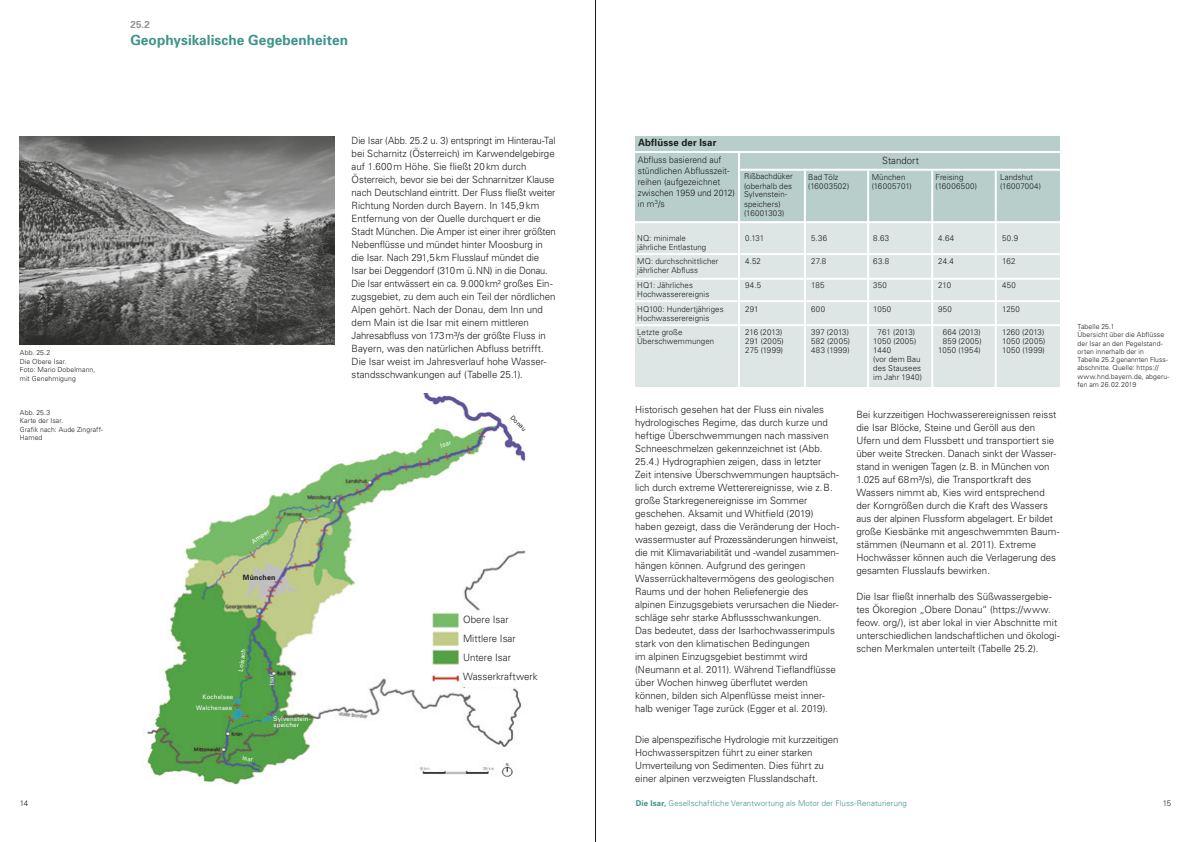
<style>
.page{position:relative;width:1191px;height:842px;background:#fff}
.page>*{position:absolute;margin:0;border:0;box-sizing:border-box;transform-origin:0 0}
.t1{font:700 14px "Univers";letter-spacing:.005em;color:#40948b}
.t2{font:300 10.1px/18.8px "Univers";color:#1d1d1b}
.t3{font:300 10px/13px "Univers";color:#1d1d1b}
.t4{font:300 10px/13px "Univers";color:#1d1d1b;scale:.94 1}
.t5{font:700 10px "Univers";letter-spacing:.02em;color:#1d1d1b;scale:.96 1}
.t6{font:300 10px "Univers";color:#1d1d1b;scale:.96 1}
.t7{font:700 10px "Univers";color:#939292}
.t8{font:300 9px/11px "Univers";color:#1d1d1b;scale:.96 1}
.t9{font:300 8.2px/9px "Univers";letter-spacing:.01em;color:#1d1d1b;scale:.96 1}
.t10{font:300 8.2px "Univers";letter-spacing:.035em;color:#1d1d1b;scale:.96 1}
.t11{font:300 8px "Univers";letter-spacing:.01em;color:#40948b}
.t12{font:300 8px "Univers";color:#1d1d1b}
.t13{font:700 7.3px "Univers";letter-spacing:.025em;color:#1d1d1b}
.t14{font:300 7px/8.3px "Univers";letter-spacing:.015em;color:#1d1d1b}
.t15{font:6.2px/6.2px "Univers";letter-spacing:.03em;color:#fff}
.t16{font:6.2px "Univers";color:#1d1d1b}
.s1{font-weight:700}
</style>
<div class="page">
<div style="left:635px;top:136px;width:424px;height:14px;background:#b8ceca"></div>
<hr style="left:595px;top:0;width:1px;height:842px;background:#1d1d1b">
<div style="left:635px;top:222px;width:424px;height:165px;background:#dde6e5"></div>
<div style="left:635px;top:153px;width:424px;height:69px;background:#b8ceca"></div>
<hr style="left:635px;top:221px;width:425px;height:2px;background:#fff">
<hr style="left:635px;top:253px;width:425px;height:2px;background:#fff">
<hr style="left:635px;top:278px;width:425px;height:2px;background:#fff">
<hr style="left:635px;top:300px;width:425px;height:2px;background:#fff">
<hr style="left:635px;top:324px;width:425px;height:2px;background:#fff">
<hr style="left:740px;top:169px;width:320px;height:2px;background:#fff">
<hr style="left:994px;top:171px;width:2px;height:219px;background:#fff">
<hr style="left:931px;top:171px;width:2px;height:219px;background:#fff">
<hr style="left:867px;top:171px;width:2px;height:219px;background:#fff">
<hr style="left:804px;top:171px;width:2px;height:219px;background:#fff">
<hr style="left:738px;top:152px;width:2px;height:238px;background:#fff">
<img style="left:20px;top:136px;width:314px;height:208px">
<img style="left:143px;top:393px;width:383px;height:392px">
<div style="left:463px;top:615px;width:90px;height:72px;background:#fff"></div>
<p class="t7" style="left:130px;top:18px;width:21px">25.2</p>
<h1 class="t1" style="left:130px;top:31px;width:219px">Geophysikalische Gegebenheiten</h1>
<p class="t14" style="left:20px;top:348px;width:77px">Abb. 25.2<br>Die Obere Isar.<br>Foto: Mario Dobelmann, mit Genehmigung</p>
<p class="t14" style="left:20px;top:408px;width:85px">Abb. 25.3<br>Karte der Isar.<br>Grafik nach: Aude Zingraff-<br>Hamed</p>
<p class="t15" style="left:250px;top:539px;width:22px;rotate:-35deg">Amper</p>
<p class="t13" style="left:243px;top:572px;width:34px">München</p>
<p class="t15" style="left:237px;top:671px;width:24px;rotate:-83deg">Loisach</p>
<p class="t15" style="left:203px;top:694px;width:32px">Kochelsee</p>
<p class="t15" style="left:196px;top:705px;width:38px">Walchensee</p>
<p class="t15" style="left:243px;top:754px;width:12px;rotate:9deg">Isar</p>
<p class="t15" style="left:269px;top:685px;width:12px;rotate:-93deg">Isar</p>
<p class="t15" style="left:274px;top:715px;width:39px">Sylvenstein&shy;speicher</p>
<p class="t4" style="left:351px;top:134px;width:219px">Die Isar (Abb. 25.2 u. 3) entspringt im Hinterau-Tal bei Scharnitz (Österreich) im Karwendelgebirge auf 1.600m Höhe. Sie fließt 20km durch Österreich, bevor sie bei der Schnarnitzer Klause nach Deutschland eintritt. Der Fluss fließt weiter Richtung Norden durch Bayern. In 145,9km Entfernung von der Quelle durchquert er die Stadt München. Die Amper ist einer ihrer größten Nebenflüsse und mündet hinter Moosburg in die Isar. Nach 291,5km Flusslauf mündet die Isar bei Deggendorf (310m ü.NN) in die Donau.<br>Die Isar entwässert ein ca. 9.000km² großes Ein&shy;zugsgebiet, zu dem auch ein Teil der nördlichen Alpen gehört. Nach der Donau, dem Inn und dem Main ist die Isar mit einem mittleren Jahresabfluss von 173m³/s der größte Fluss in Bayern, was den natürlichen Abfluss betrifft.<br>Die Isar weist im Jahresverlauf hohe Wasser&shy;standsschwankungen auf (Tabelle 25.1).</p>
<p class="t15" style="left:439px;top:442px;width:12px;rotate:-18deg">Isar</p>
<p class="t16" style="left:514px;top:413px;width:21px;rotate:46deg">Donau</p>
<p class="t2" style="left:463px;top:610px;width:76px">Obere Isar<br>Mittlere Isar<br>Untere Isar<br>Wasserkraftwerk</p>
<p class="t5" style="left:638px;top:136px;width:83px">Abflüsse der Isar</p>
<p class="t8" style="left:638px;top:154px;width:103px">Abfluss basierend auf stündlichen Abflusszeit&shy;reihen (aufgezeichnet zwischen 1959 und 2012) in m<sup>3</sup>/s</p>
<p class="t6" style="left:882px;top:154px;width:40px">Standort</p>
<p class="t9" style="left:744px;top:172px;width:52px">Rißbachdüker (oberhalb des<br>Sylvenstein&shy;speichers) (16001303)</p>
<p class="t9" style="left:808px;top:172px;width:44px">Bad Tölz (16003502)</p>
<p class="t9" style="left:871px;top:172px;width:43px">München (16005701)</p>
<p class="t9" style="left:935px;top:172px;width:45px">Freising (16006500)</p>
<p class="t9" style="left:1000px;top:172px;width:44px">Landshut (16007004)</p>
<p class="t9" style="left:637px;top:233px;width:52px">NQ: minimale</p>
<p class="t9" style="left:745px;top:233px;width:21px">0.131</p>
<p class="t9" style="left:811px;top:233px;width:18px">5.36</p>
<p class="t9" style="left:873px;top:233px;width:18px">8.63</p>
<p class="t9" style="left:938px;top:233px;width:18px">4.64</p>
<p class="t9" style="left:1002px;top:233px;width:18px">50.9</p>
<p class="t9" style="left:637px;top:239px;width:86px;line-height:14.7px">jährliche Entlastung<br>MQ: durchschnittlicher</p>
<p class="t9" style="left:745px;top:257px;width:18px">4.52</p>
<p class="t9" style="left:811px;top:257px;width:17px">27.8</p>
<p class="t9" style="left:873px;top:257px;width:18px">63.8</p>
<p class="t9" style="left:938px;top:257px;width:18px">24.4</p>
<p class="t9" style="left:1002px;top:257px;width:15px">162</p>
<p class="t9" style="left:637px;top:263px;width:65px;line-height:14.7px">jährlicher Abfluss<br>HQ1: Jährliches</p>
<p class="t9" style="left:745px;top:280px;width:18px">94.5</p>
<p class="t9" style="left:811px;top:280px;width:15px">185</p>
<p class="t9" style="left:873px;top:280px;width:16px">350</p>
<p class="t9" style="left:938px;top:280px;width:15px">210</p>
<p class="t9" style="left:1002px;top:280px;width:16px">450</p>
<p class="t9" style="left:637px;top:286px;width:91px;line-height:14.7px">Hochwasserereignis<br>HQ100: Hundertjähriges</p>
<p class="t9" style="left:745px;top:304px;width:15px">291</p>
<p class="t9" style="left:811px;top:304px;width:16px">600</p>
<p class="t9" style="left:873px;top:304px;width:20px">1050</p>
<p class="t9" style="left:938px;top:304px;width:16px">950</p>
<p class="t9" style="left:1002px;top:304px;width:20px">1250</p>
<p class="t9" style="left:637px;top:310px;width:77px;line-height:14.7px">Hochwasserereignis<br>Letzte große</p>
<p class="t9" style="left:745px;top:328px;width:40px">216 (2013)</p>
<p class="t9" style="left:811px;top:328px;width:41px">397 (2013)</p>
<p class="t9" style="left:877px;top:328px;width:40px">761 (2013)</p>
<p class="t9" style="left:942px;top:328px;width:41px">664 (2013)</p>
<p class="t9" style="left:1002px;top:328px;width:45px">1260 (2013)</p>
<p class="t9" style="left:637px;top:337px;width:82px">Überschwemmungen</p>
<p class="t9" style="left:745px;top:337px;width:42px">291 (2005)</p>
<p class="t9" style="left:811px;top:337px;width:42px">582 (2005)</p>
<p class="t10" style="left:873px;top:336px;width:46px">1050 (2005)</p>
<p class="t9" style="left:942px;top:337px;width:42px">859 (2005)</p>
<p class="t10" style="left:1002px;top:336px;width:46px">1050 (2005)</p>
<p class="t9" style="left:745px;top:346px;width:41px">275 (1999)</p>
<p class="t9" style="left:811px;top:346px;width:42px">483 (1999)</p>
<p class="t9" style="left:873px;top:346px;width:20px">1440</p>
<p class="t10" style="left:938px;top:345px;width:46px">1050 (1954)</p>
<p class="t10" style="left:1002px;top:345px;width:46px">1050 (1999)</p>
<p class="t9" style="left:873px;top:355px;width:52px">(vor dem Bau des Stausees im Jahr 1940)</p>
<p class="t3" style="left:635px;top:403px;width:206px">Historisch gesehen hat der Fluss ein nivales hydrologisches Regime, das durch kurze und heftige Überschwemmungen nach massiven Schneeschmelzen gekennzeichnet ist (Abb.<br>25.4.) Hydrographien zeigen, dass in letzter Zeit intensive Überschwemmungen hauptsäch&shy;lich durch extreme Wetterereignisse, wie z.B. große Starkregenereignisse im Sommer geschehen. Aksamit und Whitfield (2019) haben gezeigt, dass die Veränderung der Hoch&shy;wassermuster auf Prozessänderungen hinweist, die mit Klimavariabilität und -wandel zusammen&shy;hängen können. Aufgrund des geringen Wasserrückhaltevermögens des geologischen Raums und der hohen Reliefenergie des alpinen Einzugsgebiets verursachen die Nieder&shy;schläge sehr starke Abflussschwankungen.<br>Das bedeutet, dass der Isarhochwasserimpuls stark von den klimatischen Bedingungen<br>im alpinen Einzugsgebiet bestimmt wird (Neumann et al. 2011). Während Tieflandflüsse über Wochen hinweg überflutet werden können, bilden sich Alpenflüsse meist inner&shy;halb weniger Tage zurück (Egger et al. 2019).</p>
<p class="t3" style="left:635px;top:733px;width:205px">Die alpenspezifische Hydrologie mit kurzzeitigen Hochwasserspitzen führt zu einer starken Umverteilung von Sedimenten. Dies führt zu einer alpinen verzweigten Flusslandschaft.</p>
<p class="t3" style="left:856px;top:408px;width:204px">Bei kurzzeitigen Hochwasserereignissen reisst die Isar Blöcke, Steine und Geröll aus den Ufern und dem Flussbett und transportiert sie über weite Strecken. Danach sinkt der Wasser&shy;stand in wenigen Tagen (z.B. in München von 1.025 auf 68m³/s), die Transportkraft des Wassers nimmt ab, Kies wird entsprechend der Korngrößen durch die Kraft des Wassers aus der alpinen Flussform abgelagert. Er bildet große Kiesbänke mit angeschwemmten Baum&shy;stämmen (Neumann et al. 2011). Extreme Hochwässer können auch die Verlagerung des gesamten Flusslaufs bewirken.</p>
<p class="t3" style="left:856px;top:590px;width:205px">Die Isar fließt innerhalb des Süßwassergebie&shy;tes Ökoregion „Obere Donau“ (https://www. feow. org/), ist aber lokal in vier Abschnitte mit unterschiedlichen landschaftlichen und ökologi&shy;schen Merkmalen unterteilt (Tabelle 25.2).</p>
<p class="t14" style="left:1077px;top:322px;width:93px">Tabelle 25.1<br>Übersicht über die Abflüsse der Isar an den Pegelstand&shy;orten innerhalb der in<br>Tabelle 25.2 genannten Fluss&shy;abschnitte. Quelle: https:// www.hnd.bayern.de, abgeru&shy;fen am 26.02.2019</p>
<p class="t11" style="left:635px;top:798px;width:273px"><span class="s1">Die Isar,</span> Gesellschaftliche Verantwortung als Motor der Fluss-Renaturierung</p>
<p class="t12" style="left:20px;top:798px;width:10px">14</p>
<p class="t12" style="left:1162px;top:798px;width:10px">15</p>
</div>
